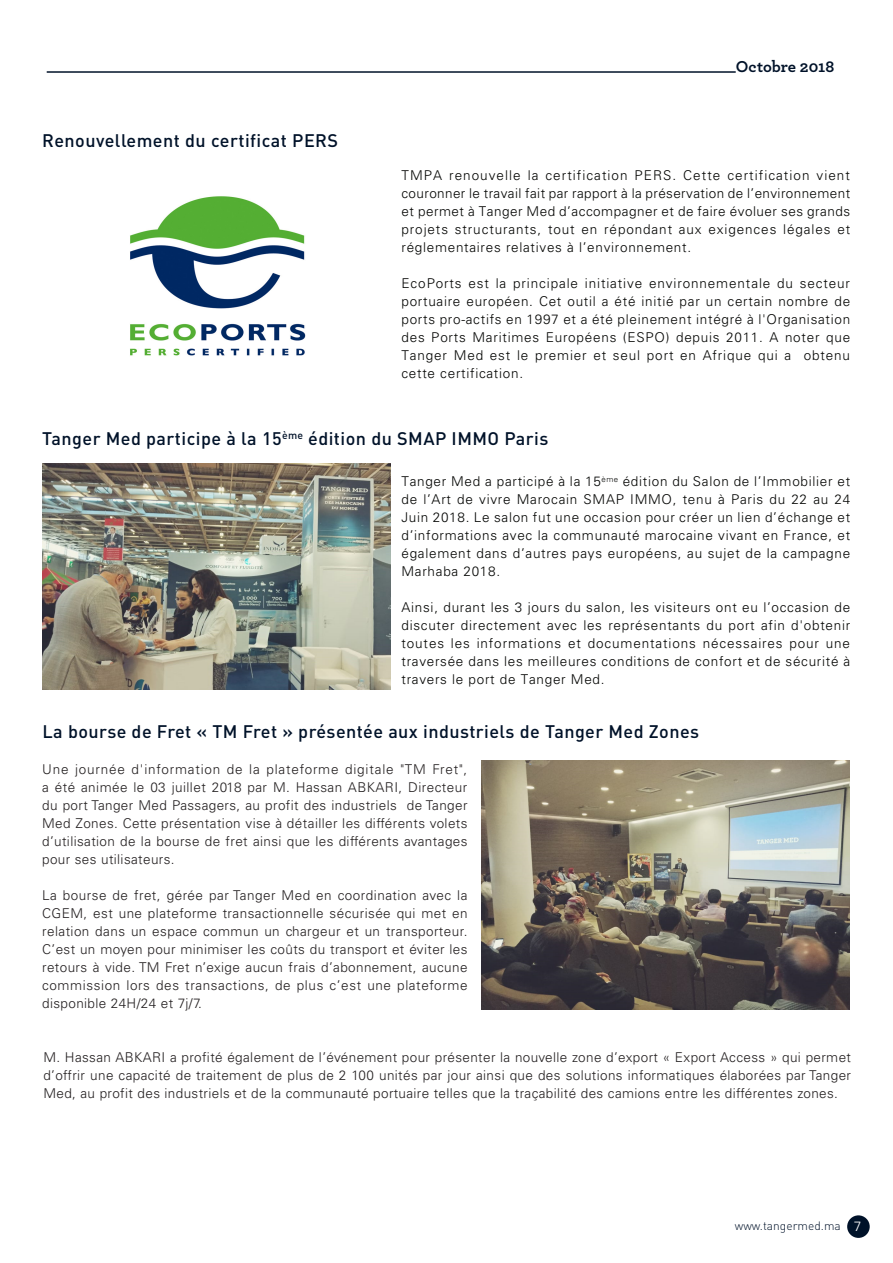
<style>
.page{position:relative;width:893px;height:1263px;background:#fff}
.page>*{position:absolute;margin:0;border:0;box-sizing:border-box;transform-origin:0 0}
.t1{font:500 18px "DIN Pro";letter-spacing:.025em;color:#001229}
.t2{font:700 16.5px "Archer Pro";color:#001229}
.t3{font:300 13.5px/18px "Univers LT Std";letter-spacing:.055em;color:#040503;text-align:justify}
.t4{font:300 13.5px/18px "Univers LT Std";letter-spacing:.03em;color:#231f20;text-align:justify}
.t5{font:300 12px "DIN Pro";color:#001229}
.s1{font-family:"Univers LT Std";font-size:13.5px;color:#fff}
</style>
<div class="page">
<div style="left:847px;top:1215px;width:23px;height:23px;background:#001229;border-radius:50%"></div>
<hr style="left:47px;top:72px;width:689px;height:1px;background:#001229">
<img style="left:481px;top:760px;width:368px;height:250px">
<img style="left:42px;top:464px;width:349px;height:225px">
<img style="left:130px;top:196px;width:176px;height:160px">
<p class="t1" style="left:42px;top:128px;width:297px">Renouvellement du certificat PERS</p>
<p class="t2" style="left:736px;top:54px;width:100px">Octobre 2018</p>
<p class="t3" style="left:401px;top:166px;width:450px">TMPA renouvelle la certification PERS. Cette certification vient couronner le travail fait par rapport à la préservation de l’environnement et permet à Tanger Med d’accompagner et de faire évoluer ses grands projets structurants, tout en répondant aux exigences légales et réglementaires relatives à l’environnement.</p>
<p class="t3" style="left:401px;top:274px;width:450px">EcoPorts est la principale initiative environnementale du secteur portuaire européen. Cet outil a été initié par un certain nombre de ports pro-actifs en 1997 et a été pleinement intégré à l'Organisation des Ports Maritimes Européens (ESPO) depuis 2011. A noter que Tanger Med est le premier et seul port en Afrique qui a obtenu cette certification.</p>
<p class="t1" style="left:42px;top:426px;width:508px">Tanger Med participe à la 15<sup>ème</sup> édition du SMAP IMMO Paris</p>
<p class="t3" style="left:401px;top:472px;width:450px">Tanger Med a participé à la 15<sup>ème</sup> édition du Salon de l’Immobilier et de l’Art de vivre Marocain SMAP IMMO, tenu à Paris du 22 au 24<br>Juin 2018. Le salon fut une occasion pour créer un lien d’échange et d’informations avec la communauté marocaine vivant en France, et également dans d’autres pays européens, au sujet de la campagne Marhaba 2018.</p>
<p class="t3" style="left:401px;top:598px;width:450px">Ainsi, durant les 3 jours du salon, les visiteurs ont eu l’occasion de discuter directement avec les représentants du port afin d'obtenir toutes les informations et documentations nécessaires pour une traversée dans les meilleures conditions de confort et de sécurité à travers le port de Tanger Med.</p>
<p class="t1" style="left:43px;top:719px;width:658px">La bourse de Fret « TM Fret » présentée aux industriels de Tanger Med Zones</p>
<p class="t4" style="left:42px;top:760px;width:427px">Une journée d'information de la plateforme digitale "TM Fret", a été animée le 03 juillet 2018 par M. Hassan ABKARI, Directeur du port Tanger Med Passagers, au profit des industriels de Tanger Med Zones. Cette présentation vise à détailler les différents volets d’utilisation de la bourse de fret ainsi que les différents avantages pour ses utilisateurs.</p>
<p class="t4" style="left:42px;top:886px;width:427px">La bourse de fret, gérée par Tanger Med en coordination avec la CGEM, est une plateforme transactionnelle sécurisée qui met en relation dans un espace commun un chargeur et un transporteur.<br>C’est un moyen pour minimiser les coûts du transport et éviter les retours à vide. TM Fret n’exige aucun frais d’abonnement, aucune commission lors des transactions, de plus c’est une plateforme disponible 24H/24 et 7j/7.</p>
<p class="t4" style="left:43px;top:1048px;width:809px">M. Hassan ABKARI a profité également de l’événement pour présenter la nouvelle zone d’export « Export Access » qui permet d’offrir une capacité de traitement de plus de 2 100 unités par jour ainsi que des solutions informatiques élaborées par Tanger Med, au profit des industriels et de la communauté portuaire telles que la traçabilité des camions entre les différentes zones.</p>
<p class="t5" style="left:735px;top:1217px;width:128px">www.tangermed.ma <span class="s1">7</span></p>
</div>
